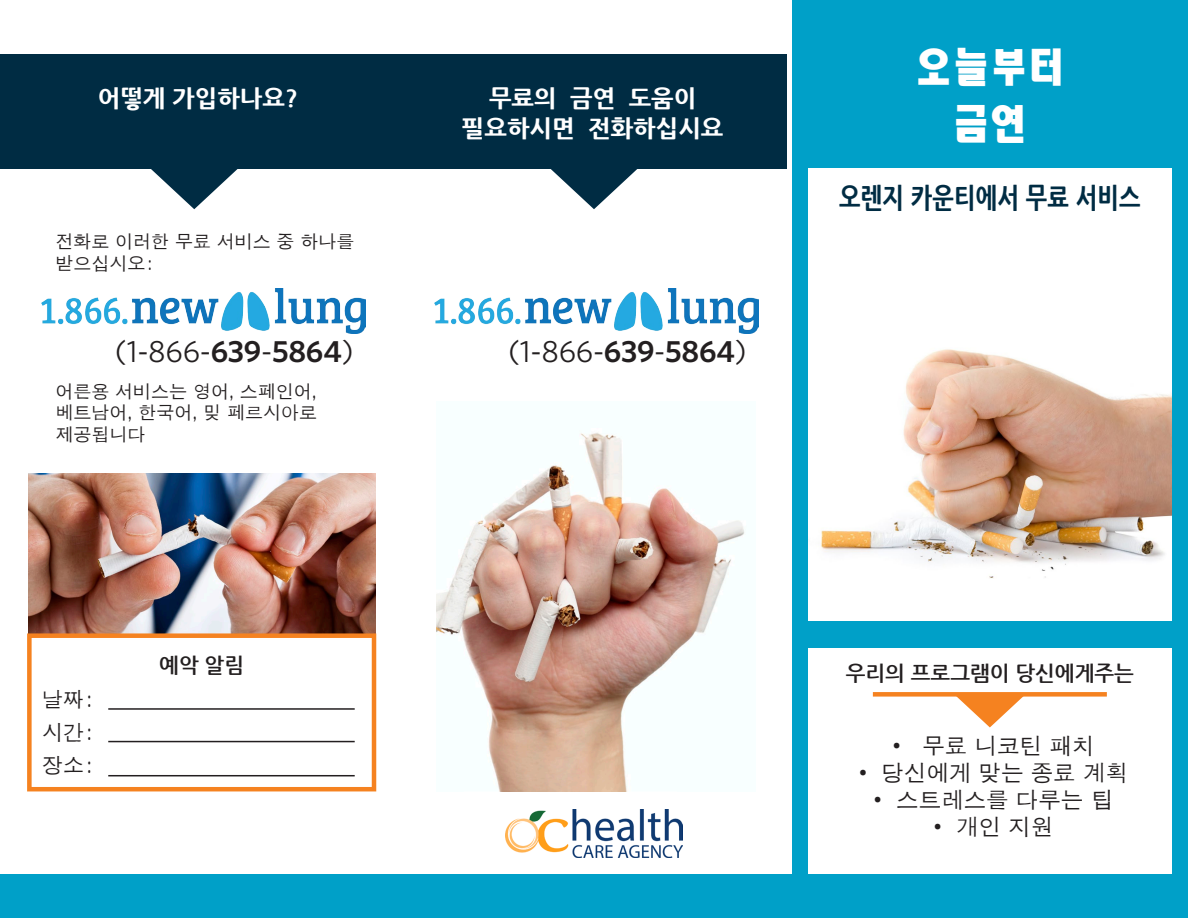
<style>
.page{position:relative;width:1188px;height:918px;background:#fff}
.page>*{position:absolute;margin:0;border:0;box-sizing:border-box;transform-origin:0 0}
.t1{font:42px "JCH Ead A";color:#fff}
.t2{font:30.75px "Whitney HTF";letter-spacing:-.01em;color:#231f20}
.t3{font:800 28.5px "Nanum Gothic";letter-spacing:.01em;color:#002c43;scale:.8 1}
.t4{font:800 24px "Nanum Gothic";color:#fff}
.t5{font:22.5px "Apple Gothic";color:#231f20}
.t6{font:700 21px "Nanum Gothic";color:#231f20}
.t7{font:21px "Apple Gothic";color:#231f20}
.t8{font:18px/21.6px "Apple Gothic";color:#231f20}
.s1{font-weight:600}
</style>
<div class="page">
<div style="left:792px;top:0;width:396px;height:904px;background:#00a0c8"></div>
<div style="left:808px;top:169px;width:364px;height:452px;background:#fff"></div>
<img style="left:821px;top:349px;width:351px;height:229px">
<div style="left:0;top:54px;width:787px;height:115px;background:#002c43"></div>
<img style="left:41px;top:289px;width:324px;height:44px">
<img style="left:434px;top:289px;width:324px;height:44px">
<div style="left:808px;top:648px;width:364px;height:226px;background:#fff"></div>
<svg style="left:551px;top:169px;width:86px;height:40px"></svg>
<svg style="left:151px;top:169px;width:87px;height:40px"></svg>
<svg style="left:957px;top:697px;width:66px;height:30px"></svg>
<div style="left:873px;top:692px;width:234px;height:5px;background:#f58220"></div>
<div style="left:0;top:874px;width:1188px;height:44px;background:#00a0c8"></div>
<img style="left:28px;top:473px;width:347px;height:160px">
<div style="left:27px;top:633px;width:349px;height:158px;border:4px solid #f58220"></div>
<hr style="left:108px;top:708px;width:247px;height:2px;background:#231f20">
<hr style="left:108px;top:741px;width:247px;height:1px;background:#231f20">
<hr style="left:108px;top:775px;width:247px;height:1px;background:#231f20">
<img style="left:437px;top:432px;width:308px;height:360px">
<img style="left:506px;top:810px;width:176px;height:48px">
<p class="t4" style="left:98px;top:86px;width:202px">어떻게 가입하나요?</p>
<p class="t8" style="left:56px;top:231px;width:300px">전화로 이러한 무료 서비스 중 하나를 받으십시오:</p>
<p class="t4" style="left:489px;top:86px;width:209px">무료의 금연 도움이</p>
<p class="t4" style="left:462px;top:116px;width:263px">필요하시면 전화하십시요</p>
<p class="t2" style="left:115px;top:333px;width:240px">(1-866-<span class="s1">639</span>-<span class="s1">5864</span>)</p>
<p class="t2" style="left:508px;top:333px;width:240px">(1-866-<span class="s1">639</span>-<span class="s1">5864</span>)</p>
<p class="t8" style="left:56px;top:381px;width:263px;text-align:justify">어른용 서비스는 영어, 스페인어, 베트남어, 한국어, 밎 페르시아로 제공됩니다</p>
<p class="t1" style="left:914px;top:46px;width:153px">오늘부터</p>
<p class="t1" style="left:952px;top:103px;width:77px">금연</p>
<p class="t3" style="left:839px;top:183px;width:378px">오렌지 카운티에서 무료 서비스</p>
<p class="t7" style="left:42px;top:688px;width:54px">날짜:</p>
<p class="t7" style="left:42px;top:721px;width:54px">시간:</p>
<p class="t7" style="left:42px;top:754px;width:54px">장소:</p>
<p class="t6" style="left:159px;top:655px;width:86px">예악 알림</p>
<p class="t6" style="left:846px;top:663px;width:290px">우리의 프로그램이 당신에게주는</p>
<p class="t5" style="left:885px;top:733px;width:210px">• 무료 니코틴 패치</p>
<p class="t5" style="left:852px;top:760px;width:278px">• 당신에게 맞는 종료 계획</p>
<p class="t5" style="left:867px;top:787px;width:248px">• 스트레스를 다루는 팁</p>
<p class="t5" style="left:926px;top:814px;width:128px">• 개인 지원</p>
</div>
